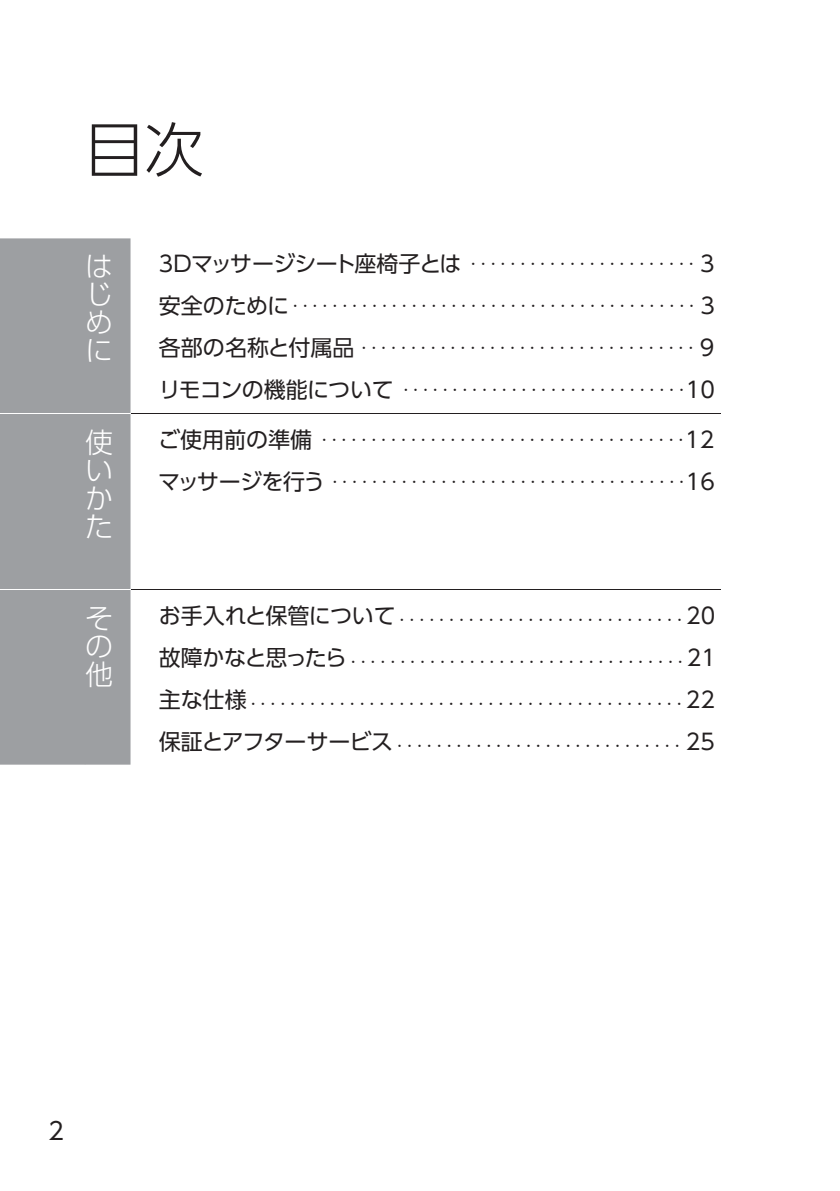
<style>
.page{position:relative;width:840px;height:1191px;background:#fff}
.page>*{position:absolute;margin:0;border:0;box-sizing:border-box;transform-origin:0 0}
.t1{font:300 60px "UD Shin Go Pro";color:#231f20}
.t2{font:300 28px/28px "UD Shin Go Pro";color:#fff;text-align:justify}
.t3{font:24px "UD Shin Go Pro";color:#231f20}
.t4{font:11px "UD Shin Go Pro";color:#231f20}
.s1{font-size:22px}
</style>
<div class="page">
<div style="left:0;top:238px;width:130px;height:526px;background:#9d9fa2"></div>
<hr style="left:130px;top:413px;width:590px;height:1px;background:#231f20">
<hr style="left:130px;top:589px;width:590px;height:1px;background:#231f20">
<hr style="left:0;top:413px;width:85px;height:1px;background:#fff">
<hr style="left:85px;top:413px;width:45px;height:1px;background:#fff">
<hr style="left:0;top:589px;width:85px;height:1px;background:#fff">
<hr style="left:85px;top:589px;width:45px;height:1px;background:#fff">
<h1 class="t1" style="left:84px;top:101px;width:121px">目次</h1>
<h2 class="t2" style="left:85px;top:251px;width:29px">はじめに</h2>
<h2 class="t2" style="left:85px;top:427px;width:29px">使いかた</h2>
<h2 class="t2" style="left:85px;top:603px;width:29px">その他</h2>
<p class="t4" style="left:159px;top:255px;width:557px"><span class="s1">3Dマッサージシート座椅子とは</span>・・・・・・・・・・・・・・・・・・・・・・・ <span class="s1">3</span></p>
<p class="t4" style="left:159px;top:297px;width:557px"><span class="s1">安全のために</span>・・・・・・・・・・・・・・・・・・・・・・・・・・・・・・・・・・・・・・・・・ <span class="s1">3</span></p>
<p class="t4" style="left:159px;top:339px;width:556px"><span class="s1">各部の名称と付属品</span>・・・・・・・・・・・・・・・・・・・・・・・・・・・・・・・・・・ <span class="s1">9</span></p>
<p class="t4" style="left:159px;top:381px;width:557px"><span class="s1">リモコンの機能について</span>・・・・・・・・・・・・・・・・・・・・・・・・・・・・・<span class="s1">10</span></p>
<p class="t4" style="left:158px;top:430px;width:557px"><span class="s1">ご使用前の準備</span>・・・・・・・・・・・・・・・・・・・・・・・・・・・・・・・・・・・・・<span class="s1">12</span></p>
<p class="t4" style="left:158px;top:472px;width:558px"><span class="s1">マッサージを行う</span>・・・・・・・・・・・・・・・・・・・・・・・・・・・・・・・・・・・・<span class="s1">16</span></p>
<p class="t4" style="left:159px;top:610px;width:557px"><span class="s1">お手入れと保管について</span>・・・・・・・・・・・・・・・・・・・・・・・・・・・・・ <span class="s1">20</span></p>
<p class="t4" style="left:159px;top:652px;width:558px"><span class="s1">故障かなと思ったら</span>・・・・・・・・・・・・・・・・・・・・・・・・・・・・・・・・・・ <span class="s1">21</span></p>
<p class="t4" style="left:159px;top:694px;width:557px"><span class="s1">主な仕様</span>・・・・・・・・・・・・・・・・・・・・・・・・・・・・・・・・・・・・・・・・・・・・ <span class="s1">22</span></p>
<p class="t4" style="left:159px;top:736px;width:557px"><span class="s1">保証とアフターサービス</span>・・・・・・・・・・・・・・・・・・・・・・・・・・・・・ <span class="s1">25</span></p>
<h3 class="t3" style="left:48px;top:1111px;width:17px">2</h3>
</div>
